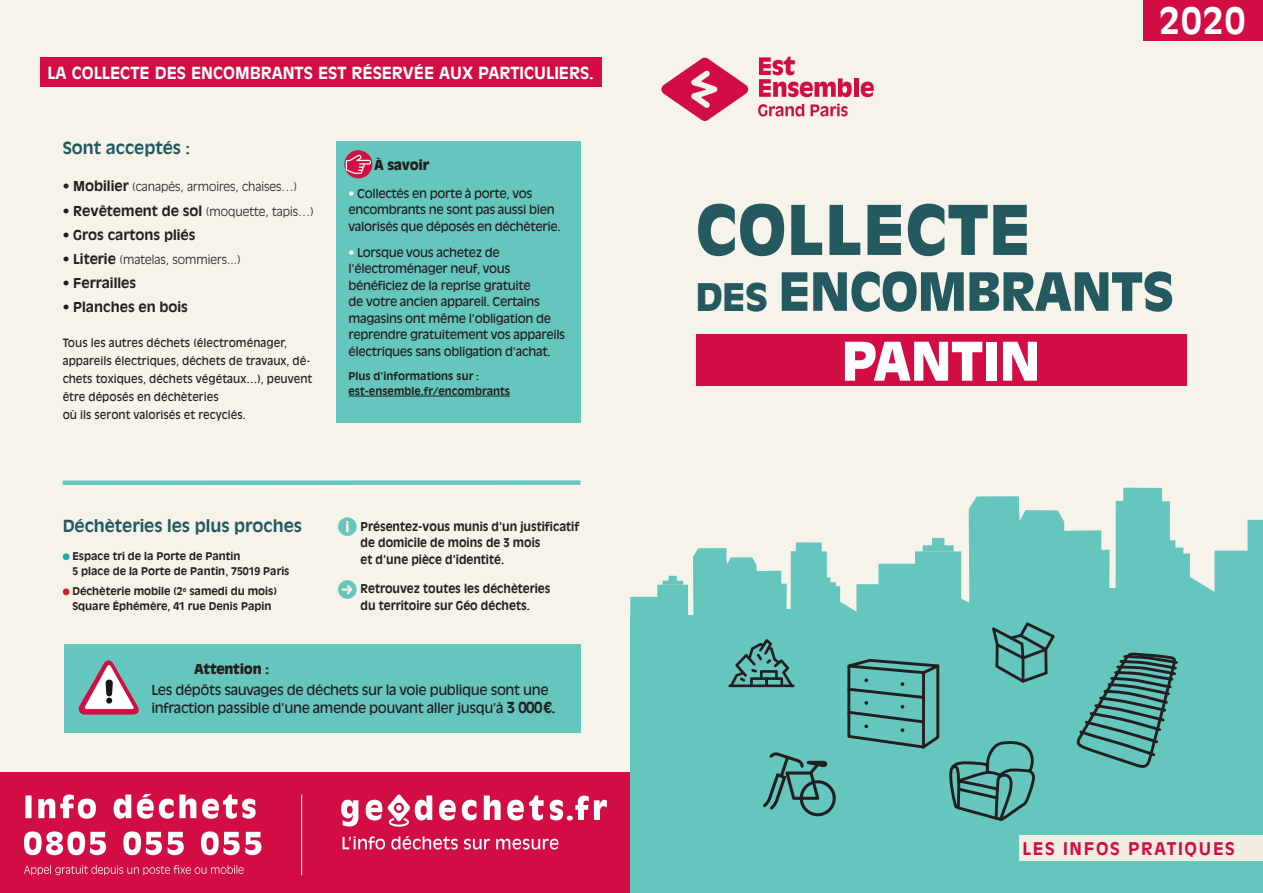
<style>
.page{position:relative;width:1263px;height:893px;background:#f5f3ea}
.page>*{position:absolute;margin:0;border:0;box-sizing:border-box;transform-origin:0 0}
.t1{font:900 67.5px "Antique Olive Std";letter-spacing:.01em;color:#245960}
.t2{font:900 52.5px "Antique Olive Std";letter-spacing:-.01em;color:#fff}
.t3{font:900 51.9px "Antique Olive Std";letter-spacing:-.01em;color:#245960}
.t4{font:700 36px "Antique Olive Std";color:#fff}
.t5{font:700 17.25px "Antique Olive Std";letter-spacing:.1em;color:#d20d44}
.t6{font:700 16.5px "Antique Olive Std";color:#fff}
.t7{font:700 16.5px "Antique Olive Std";color:#245960}
.t8{font:13.5px/18px "Antique Olive Std";letter-spacing:-.03em;color:#231f20}
.t9{font:700 13.5px "Antique Olive Std";color:#231f20}
.t10{font:900 13.5px "Antique Olive Std";letter-spacing:-.02em;color:#231f20}
.t11{font:12px/16.5px "Antique Olive Std";letter-spacing:-.03em;color:#231f20}
.t12{font:700 12px/16.5px "Antique Olive Std";color:#231f20;scale:.94 1}
.t13{font:300 12px "Antique Olive Std";color:#231f20}
.t14{font:11.25px/18px "Antique Olive Std";color:#231f20;scale:.96 1}
.t15{font:700 10.5px/15px "Antique Olive Std";color:#231f20}
.s1{font-weight:400;font-size:13.5px}
.s2{font-weight:700;font-size:13.5px}
.s3{font-weight:400}
.s4{color:#fff}
.s5{font-weight:700;font-size:15px}
.s6{font-size:37.5px}
</style>
<div class="page">
<div style="left:63px;top:553px;width:7px;height:7px;background:#1eabaf;border-radius:50%"></div>
<div style="left:63px;top:588px;width:7px;height:7px;background:#d1232a;border-radius:50%"></div>
<div style="left:64px;top:644px;width:516px;height:88px;background:#65c6be"></div>
<svg style="left:78px;top:660px;width:61px;height:55px"></svg>
<div style="left:40px;top:58px;width:562px;height:29px;background:#d20d44"></div>
<div style="left:338px;top:517px;width:19px;height:19px;background:#65c6be;border-radius:50%"></div>
<svg style="left:338px;top:580px;width:19px;height:19px"></svg>
<svg style="left:342px;top:583px;width:12px;height:14px"></svg>
<svg style="left:346px;top:521px;width:3px;height:11px"></svg>
<div style="left:63px;top:480px;width:517px;height:5px;background:#65c6be"></div>
<div style="left:0;top:773px;width:631px;height:120px;background:#d20d44"></div>
<svg style="left:341px;top:800px;width:17px;height:26px"></svg>
<svg style="left:439px;top:800px;width:17px;height:20px"></svg>
<svg style="left:462px;top:800px;width:14px;height:20px"></svg>
<svg style="left:484px;top:795px;width:17px;height:25px"></svg>
<svg style="left:507px;top:795px;width:37px;height:25px"></svg>
<svg style="left:366px;top:794px;width:66px;height:33px"></svg>
<svg style="left:550px;top:796px;width:57px;height:24px"></svg>
<svg style="left:24px;top:831px;width:237px;height:24px"></svg>
<svg style="left:25px;top:794px;width:231px;height:25px"></svg>
<svg style="left:343px;top:836px;width:215px;height:14px"></svg>
<hr style="left:301px;top:794px;width:1px;height:81px;background:#fff">
<svg style="left:24px;top:865px;width:220px;height:10px"></svg>
<div style="left:336px;top:141px;width:244px;height:282px;background:#65c6be"></div>
<hr style="left:348px;top:396px;width:162px;height:1px;background:#231f20">
<svg style="left:344px;top:150px;width:29px;height:29px"></svg>
<svg style="left:630px;top:488px;width:633px;height:128px;fill:#65c6be"></svg>
<svg style="left:923px;top:538px;width:31px;height:13px"></svg>
<div style="left:630px;top:616px;width:633px;height:277px;background:#65c6be"></div>
<div style="left:696px;top:335px;width:490px;height:51px;background:#d20d44"></div>
<svg style="left:661px;top:57px;width:87px;height:64px"></svg>
<svg style="left:759px;top:57px;width:93px;height:40px"></svg>
<div style="left:854px;top:78px;width:5px;height:19px;background:#d20d44"></div>
<svg style="left:861px;top:82px;width:13px;height:15px"></svg>
<svg style="left:758px;top:104px;width:46px;height:12px"></svg>
<svg style="left:810px;top:104px;width:38px;height:12px"></svg>
<div style="left:1143px;top:0;width:120px;height:41px;background:#d20d44"></div>
<div style="left:1019px;top:836px;width:244px;height:25px;background:#f1efe2"></div>
<hr style="left:728px;top:684px;width:66px;height:3px;background:#231f20">
<svg style="left:730px;top:639px;width:63px;height:46px"></svg>
<svg style="left:763px;top:752px;width:73px;height:64px"></svg>
<svg style="left:992px;top:622px;width:63px;height:61px"></svg>
<svg style="left:949px;top:741px;width:86px;height:80px"></svg>
<svg style="left:1076px;top:652px;width:102px;height:116px"></svg>
<svg style="left:847px;top:659px;width:93px;height:90px"></svg>
<p class="t6" style="left:47px;top:62px;width:548px">LA COLLECTE DES ENCOMBRANTS EST RÉSERVÉE AUX PARTICULIERS.</p>
<p class="t7" style="left:63px;top:138px;width:129px">Sont acceptés :</p>
<p class="t13" style="left:63px;top:180px;width:236px"><span class="s1">•</span> <span class="s2">Mobilier</span> (canapés, armoires, chaises…)</p>
<p class="t13" style="left:63px;top:204px;width:252px"><span class="s1">•</span> <span class="s2">Revêtement de sol</span> (moquette, tapis…)</p>
<p class="t9" style="left:63px;top:226px;width:134px"><span class="s3">•</span> Gros cartons pliés</p>
<p class="t13" style="left:63px;top:252px;width:179px"><span class="s1">•</span> <span class="s2">Literie</span> (matelas, sommiers...)</p>
<p class="t9" style="left:63px;top:275px;width:75px"><span class="s3">•</span> Ferrailles</p>
<p class="t9" style="left:63px;top:299px;width:127px"><span class="s3">•</span> Planches en bois</p>
<p class="t14" style="left:63px;top:334px;width:262px">Tous les autres déchets (électroménager, appareils électriques, déchets de travaux, dé&shy;chets toxiques, déchets végétaux…), peuvent être déposés en déchèteries<br>où ils seront valorisés et recyclés.</p>
<p class="t10" style="left:374px;top:157px;width:57px">À savoir</p>
<p class="t11" style="left:348px;top:185px;width:214px"><span class="s4">•</span> Collectés en porte à porte, vos encombrants ne sont pas aussi bien valorisés que déposés en déchèterie.</p>
<p class="t11" style="left:348px;top:244px;width:218px"><span class="s4">•</span> Lorsque vous achetez de l’électroménager neuf, vous bénéficiez de la reprise gratuite<br>de votre ancien appareil. Certains magasins ont même l’obligation de reprendre gratuitement vos appareils électriques sans obligation d’achat.</p>
<p class="t15" style="left:348px;top:369px;width:163px">Plus d’informations sur : est-ensemble.fr/encombrants</p>
<p class="t7" style="left:63px;top:515px;width:241px">Déchèteries les plus proches</p>
<p class="t15" style="left:72px;top:549px;width:219px">Espace tri de la Porte de Pantin<br>5 place de la Porte de Pantin, 75019 Paris</p>
<p class="t15" style="left:72px;top:584px;width:206px">Déchèterie mobile (2<sup>e</sup> samedi du mois)<br>Square Éphémère, 41 rue Denis Papin</p>
<p class="t12" style="left:361px;top:518px;width:234px">Présentez-vous munis d’un justificatif de domicile de moins de 3 mois<br>et d’une pièce d’identité.</p>
<p class="t12" style="left:361px;top:580px;width:204px">Retrouvez toutes les déchèteries du territoire sur Géo déchets.</p>
<p class="t10" style="left:194px;top:661px;width:77px">Attention :</p>
<p class="t8" style="left:152px;top:681px;width:405px">Les dépôts sauvages de déchets sur la voie publique sont une infraction passible d’une amende pouvant aller jusqu’à <span class="s5">3 000€.</span></p>
<p class="t4" style="left:1159px;top:-1px;width:87px">2020</p>
<p class="t1" style="left:696px;top:190px;width:336px">COLLECTE</p>
<p class="t3" style="left:696px;top:261px;width:480px"><span class="s6">DES</span> ENCOMBRANTS</p>
<p class="t2" style="left:842px;top:330px;width:200px">PANTIN</p>
<p class="t5" style="left:1022px;top:838px;width:214px">LES INFOS PRATIQUES</p>
</div>
